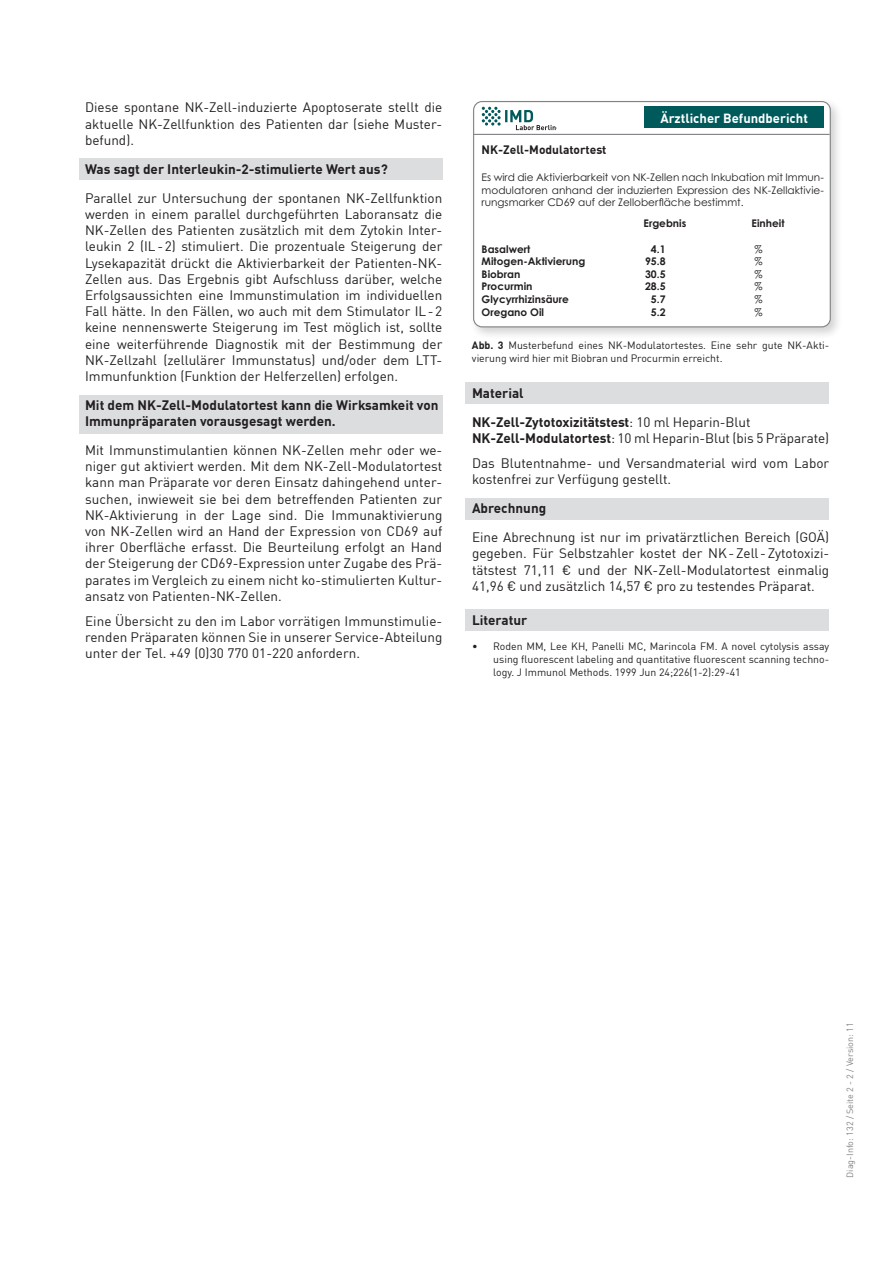
<style>
.page{position:relative;width:893px;height:1263px;background:#fff}
.page>*{position:absolute;margin:0;border:0;box-sizing:border-box;transform-origin:0 0}
.Fließtext{font:13.5px/16.2px "DIN Offc";color:#231f20;text-align:justify}
.Absatzüberschriften{font:700 13.5px/16.2px "DIN Offc";color:#231f20}
.Fließtext-2{font:700 13.5px "DIN Offc";letter-spacing:-.005em;color:#231f20}
.t1{font:700 13.05px "DIN Offc";color:#fff}
.Befundtext_Fließtext{font:700 12px "DIN Offc";color:#221e20}
.Abbildungsunterschri{font:10.5px/12.6px "DIN Offc";color:#231f20;text-align:justify}
.Befundtext_Fließtext-2{font:10.5px/12.6px "Century Gothic Pro Grk";color:#231f20;text-align:justify}
.t2{font:700 10.5px "Century Gothic Pro Grk";color:#231f20}
.DiagInfo-Nr{font:9px "DIN Offc";color:#808285}
.s1{color:#221e20}
.s2{font-weight:700}
.s3{font-weight:400}
</style>
<div class="page">
<div style="left:79px;top:159px;width:364px;height:21px;background:#dcdddf"></div>
<div style="left:466px;top:383px;width:363px;height:21px;background:#dcdddf"></div>
<div style="left:79px;top:395px;width:363px;height:38px;background:#dcdddf"></div>
<div style="left:466px;top:610px;width:363px;height:21px;background:#dcdddf"></div>
<div style="left:466px;top:498px;width:363px;height:21px;background:#dcdddf"></div>
<div style="left:469px;top:97px;width:374px;height:243px;background:#231f20;opacity:.2"></div>
<div style="left:474px;top:102px;width:356px;height:225px;background:#fff;border-radius:9px"></div>
<div style="left:473px;top:101px;width:358px;height:226px;border:1px solid #808285;border-radius:9px"></div>
<hr style="left:474px;top:134px;width:356px;height:1px;background:#808285">
<svg style="left:482px;top:107px;width:75px;height:23px"></svg>
<div style="left:644px;top:107px;width:180px;height:21px;background:#00595a"></div>
<p class="Fließtext" style="left:85px;top:99px;width:359px">Diese spontane NK-Zell-induzierte Apoptoserate stellt die aktuelle NK-Zellfunktion des Patienten dar (siehe Muster&shy;befund).</p>
<p class="Absatzüberschriften" style="left:85px;top:160px;width:304px">Was sagt der Interleukin-2-stimulierte Wert aus?</p>
<p class="Fließtext" style="left:85px;top:189px;width:359px">Parallel zur Untersuchung der spontanen NK-Zellfunktion werden in einem parallel durchgeführten Laboransatz die NK-Zellen des Patienten zusätzlich mit dem Zytokin Inter&shy;leukin 2 (IL-2) stimuliert. Die prozentuale Steigerung der Lysekapazität drückt die Aktivierbarkeit der Patienten-NK-Zellen aus. Das Ergebnis gibt Aufschluss darüber, welche Erfolgsaussichten eine Immunstimulation im individuellen Fall hätte. In den Fällen, wo auch mit dem Stimulator IL-2 keine nennenswerte Steigerung im Test möglich ist, sollte eine weiterführende Diagnostik mit der Bestimmung der NK-Zellzahl (zellulärer Immunstatus) und/oder dem LTT-Immunfunktion (Funktion der Helferzellen) erfolgen.</p>
<p class="Absatzüberschriften" style="left:85px;top:396px;width:355px">Mit dem NK-Zell-Modulatortest kann die Wirksamkeit von<br>Immunpräparaten vorausgesagt werden.</p>
<p class="Fließtext" style="left:85px;top:442px;width:359px">Mit Immunstimulantien können NK-Zellen mehr oder we&shy;niger gut aktiviert werden. Mit dem NK-Zell-Modulatortest kann man Präparate vor deren Einsatz dahingehend unter&shy;suchen, inwieweit sie bei dem betreffenden Patienten zur NK-Aktivierung in der Lage sind. Die Immunaktivierung von NK-Zellen wird an Hand der Expression von CD69 auf ihrer Oberfläche erfasst. Die Beurteilung erfolgt an Hand der Steigerung der CD69-Expression unter Zugabe des Prä&shy;parates im Vergleich zu einem nicht ko-stimulierten Kultur&shy;ansatz von Patienten-NK-Zellen.</p>
<p class="Fließtext" style="left:85px;top:612px;width:359px">Eine Übersicht zu den im Labor vorrätigen Immunstimulie&shy;renden Präparaten können Sie in unserer Service-Abteilung unter der Tel. <span class="s1">+49 (0)30 770 01-220</span> anfordern.</p>
<p class="t1" style="left:660px;top:110px;width:149px">Ärztlicher Befundbericht</p>
<p class="Befundtext_Fließtext" style="left:482px;top:142px;width:126px">NK-Zell-Modulatortest</p>
<p class="Befundtext_Fließtext-2" style="left:482px;top:171px;width:344px">Es wird die Aktivierbarkeit von NK-Zellen nach Inkubation mit Immun&shy;modulatoren anhand der induzierten Expression des NK-Zellaktivie&shy;rungsmarker CD69 auf der Zelloberfläche bestimmt.</p>
<p class="t2" style="left:644px;top:217px;width:44px">Ergebnis</p>
<p class="t2" style="left:752px;top:217px;width:34px">Einheit</p>
<p class="t2" style="left:482px;top:242px;width:50px">Basalwert</p>
<p class="t2" style="left:651px;top:242px;width:16px">4.1</p>
<p class="Befundtext_Fließtext-2" style="left:754px;top:242px;width:10px">%</p>
<p class="t2" style="left:482px;top:255px;width:105px">Mitogen-Aktivierung</p>
<p class="t2" style="left:645px;top:255px;width:22px">95.8</p>
<p class="Befundtext_Fließtext-2" style="left:754px;top:255px;width:10px">%</p>
<p class="t2" style="left:482px;top:267px;width:40px">Biobran</p>
<p class="t2" style="left:645px;top:267px;width:22px">30.5</p>
<p class="Befundtext_Fließtext-2" style="left:754px;top:268px;width:10px">%</p>
<p class="t2" style="left:482px;top:280px;width:52px">Procurmin</p>
<p class="t2" style="left:645px;top:280px;width:22px">28.5</p>
<p class="Befundtext_Fließtext-2" style="left:754px;top:280px;width:10px">%</p>
<p class="t2" style="left:482px;top:293px;width:89px">Glycyrrhizinsäure</p>
<p class="t2" style="left:651px;top:293px;width:16px">5.7</p>
<p class="Befundtext_Fließtext-2" style="left:754px;top:293px;width:10px">%</p>
<p class="t2" style="left:482px;top:305px;width:64px">Oregano Oil</p>
<p class="t2" style="left:651px;top:305px;width:16px">5.2</p>
<p class="Befundtext_Fließtext-2" style="left:754px;top:305px;width:10px">%</p>
<p class="Abbildungsunterschri" style="left:472px;top:339px;width:359px"><span class="s2">Abb. 3</span> Musterbefund eines NK-Modulatortestes. Eine sehr gute NK-Akti&shy;vierung wird hier mit Biobran und Procurmin erreicht.</p>
<p class="Absatzüberschriften" style="left:472px;top:385px;width:53px">Material</p>
<p class="Fließtext-2" style="left:472px;top:413px;width:280px">NK-Zell-Zytotoxizitätstest<span class="s3">: 10 ml Heparin-Blut</span></p>
<p class="Fließtext" style="left:472px;top:430px;width:359px"><span class="s2">NK-Zell-Modulatortest</span>: 10 ml Heparin-Blut (bis 5 Präparate)</p>
<p class="Fließtext" style="left:472px;top:455px;width:359px">Das Blutentnahme- und Versandmaterial wird vom Labor kostenfrei zur Verfügung gestellt.</p>
<p class="Absatzüberschriften" style="left:472px;top:500px;width:76px">Abrechnung</p>
<p class="Fließtext" style="left:472px;top:529px;width:359px">Eine Abrechnung ist nur im privatärztlichen Bereich (GOÄ) gegeben. Für Selbstzahler kostet der NK-Zell -Zytotoxizi&shy;tätstest 71,11 € und der NK-Zell-Modulatortest einmalig 41,96 € und zusätzlich 14,57 € pro zu testendes Präparat.</p>
<p class="Absatzüberschriften" style="left:472px;top:611px;width:57px">Literatur</p>
<p class="Abbildungsunterschri" style="left:493px;top:640px;width:337px;text-indent:-21px">• Roden MM, Lee KH, Panelli MC, Marincola FM. A novel cytolysis assay using fluorescent labeling and quantitative fluorescent scanning techno&shy;logy. J Immunol Methods. 1999 Jun 24;226(1-2):29-41</p>
<p class="DiagInfo-Nr" style="left:844px;top:1177px;width:157px;rotate:-90deg">Diag-Info: 132 / Seite 2 - 2 / Version: 11</p>
</div>
